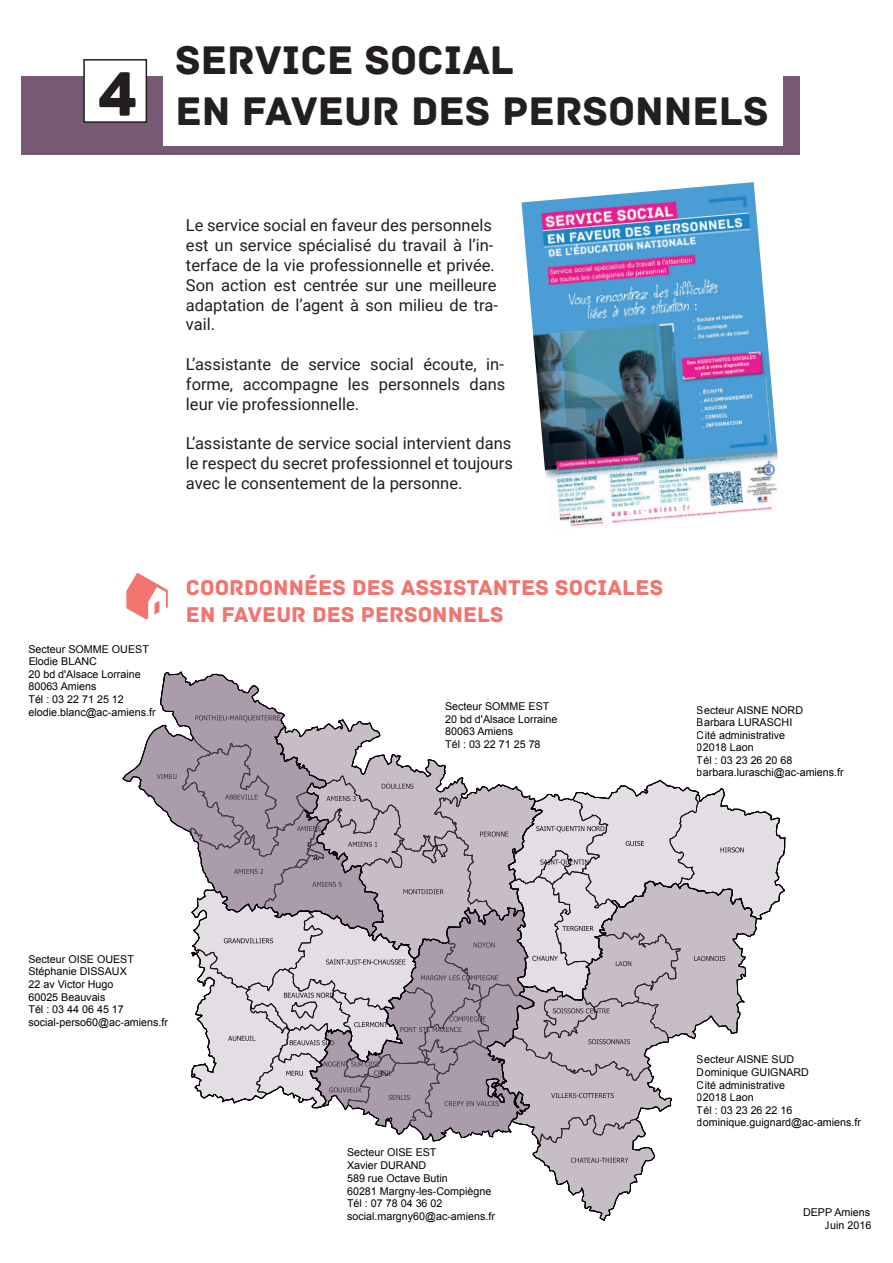
<style>
.page{position:relative;width:893px;height:1263px;background:#fff}
.page>*{position:absolute;margin:0;border:0;box-sizing:border-box;transform-origin:0 0}
.t1{font:66px "Archive";color:#231f20}
.t2{font:42px/50.4px "Archive";color:#231f20}
.t3{font:22.5px/27px "Archive";color:#f2746f}
.t4{font:16.5px/19.8px "Roboto";color:#231f20;text-align:justify}
.t5{font:10.8px/12.6px "Arial";color:#000001}
</style>
<div class="page">
<div style="left:21px;top:76px;width:778px;height:78px;background:#785a74"></div>
<div style="left:84px;top:60px;width:62px;height:62px;background:#fff"></div>
<div style="left:83px;top:59px;width:64px;height:64px;border:2px solid #231f20"></div>
<div style="left:163px;top:21px;width:619px;height:125px;background:#fff"></div>
<img style="left:521px;top:182px;width:257px;height:344px">
<svg style="left:532px;top:779px;width:254px;height:442px"></svg>
<svg style="left:313px;top:964px;width:222px;height:178px;background:#ada2ad"></svg>
<svg style="left:384px;top:754px;width:159px;height:210px;background:#c0b8c0"></svg>
<svg style="left:191px;top:888px;width:225px;height:220px;background:#c7c0c7"></svg>
<svg style="left:122px;top:671px;width:262px;height:266px"></svg>
<svg style="left:126px;top:573px;width:42px;height:46px"></svg>
<h1 class="t1" style="left:98px;top:55px;width:42px">4</h1>
<h2 class="t2" style="left:175px;top:36px;width:595px">SERVICE SOCIAL<br>EN FAVEUR DES PERSONNELS</h2>
<h3 class="t4" style="left:186px;top:215px;width:314px;text-align:left">Le service social en faveur des personnels est un service spécialisé du travail à l’in&shy;terface de la vie professionnelle et privée.<br>Son action est centrée sur une meilleure adaptation de l’agent à son milieu de tra&shy;vail.</h3>
<h3 class="t4" style="left:186px;top:354px;width:321px">L’assistante de service social écoute, in&shy;forme, accompagne les personnels dans leur vie professionnelle.</h3>
<h3 class="t4" style="left:186px;top:433px;width:328px">L’assistante de service social intervient dans le respect du secret professionnel et toujours avec le consentement de la personne.</h3>
<p class="t5" style="left:28px;top:643px;width:129px">Secteur SOMME OUEST<br>Elodie BLANC<br>20 bd d'Alsace Lorraine<br>80063 Amiens<br>Tél : 03 22 71 25 12 elodie.blanc@ac-amiens.fr</p>
<h3 class="t3" style="left:186px;top:574px;width:479px">COORDONNÉES DES ASSISTANTES SOCIALES<br>EN FAVEUR DES PERSONNELS</h3>
<p class="t5" style="left:445px;top:700px;width:114px">Secteur SOMME EST<br>20 bd d'Alsace Lorraine<br>80063 Amiens<br>Tél : 03 22 71 25 78</p>
<p class="t5" style="left:697px;top:703px;width:148px">Secteur AISNE NORD<br>Barbara LURASCHI<br>Cité administrative<br>02018 Laon<br>Tél : 03 23 26 20 68 barbara.luraschi@ac-amiens.fr</p>
<p class="t5" style="left:28px;top:953px;width:141px">Secteur OISE OUEST<br>Stéphanie DISSAUX<br>22 av Victor Hugo<br>60025 Beauvais<br>Tél : 03 44 06 45 17 social-perso60@ac-amiens.fr</p>
<p class="t5" style="left:347px;top:1146px;width:150px">Secteur OISE EST<br>Xavier DURAND<br>589 rue Octave Butin<br>60281 Margny-les-Compiègne<br>Tél : 07 78 04 36 02 social.margny60@ac-amiens.fr</p>
<p class="t5" style="left:697px;top:1053px;width:166px">Secteur AISNE SUD<br>Dominique GUIGNARD<br>Cité administrative<br>02018 Laon<br>Tél : 03 23 26 22 16 dominique.guignard@ac-amiens.fr</p>
<p class="t5" style="left:803px;top:1206px;width:70px;text-align:right">DEPP Amiens<br>Juin 2016</p>
</div>
